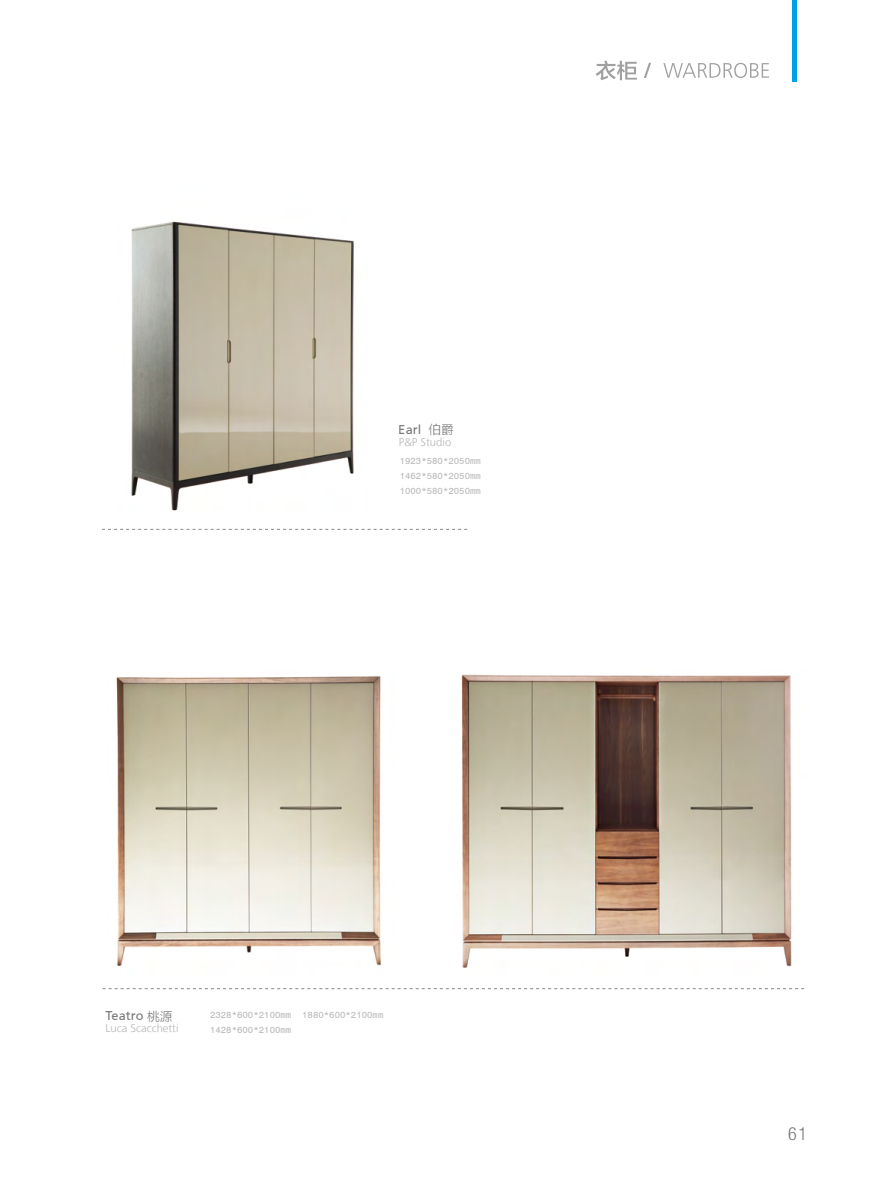
<style>
.page{position:relative;width:893px;height:1191px;background:#fff}
.page>*{position:absolute;margin:0;border:0;box-sizing:border-box;transform-origin:0 0}
.t1{font:300 condensed 18px "Helvetica Neue LT Std";color:#595757}
.t2{font:12.75px "Frutiger CE";color:#595757}
.t3{font:300 11.25px "Frutiger LT";color:#b5b6b6}
.t4{font:9px/15px "Monospace 821 BT";color:#b5b6b6;text-align:justify}
.s1{font-family:"FZLTXHK GBK1 0"}
</style>
<div class="page">
<img style="left:131px;top:221px;width:223px;height:290px">
<img style="left:116px;top:675px;width:265px;height:291px">
<img style="left:461px;top:674px;width:331px;height:294px">
<svg style="left:102px;top:988px;width:702px;height:1px"></svg>
<svg style="left:102px;top:529px;width:365px;height:1px"></svg>
<hr style="left:792px;top:0;width:4px;height:81px;background:#00a0e9">
<svg style="left:596px;top:61px;width:173px;height:19px"></svg>
<h2 class="t2" style="left:399px;top:422px;width:57px">Earl <span class="s1">伯爵</span></h2>
<p class="t3" style="left:399px;top:435px;width:54px">P&amp;P Studio</p>
<p class="t4" style="left:400px;top:453px;width:83px">1923*580*2050mm 1462*580*2050mm 1000*580*2050mm</p>
<h2 class="t2" style="left:105px;top:1008px;width:69px">Teatro <span class="s1">桃源</span></h2>
<p class="t3" style="left:105px;top:1021px;width:75px">Luca Scacchetti</p>
<p class="t4" style="left:210px;top:1007px;width:175px">2328*600*2100mm 1880*600*2100mm<br>1428*600*2100mm</p>
<h1 class="t1" style="left:788px;top:1123px;width:21px">61</h1>
</div>
